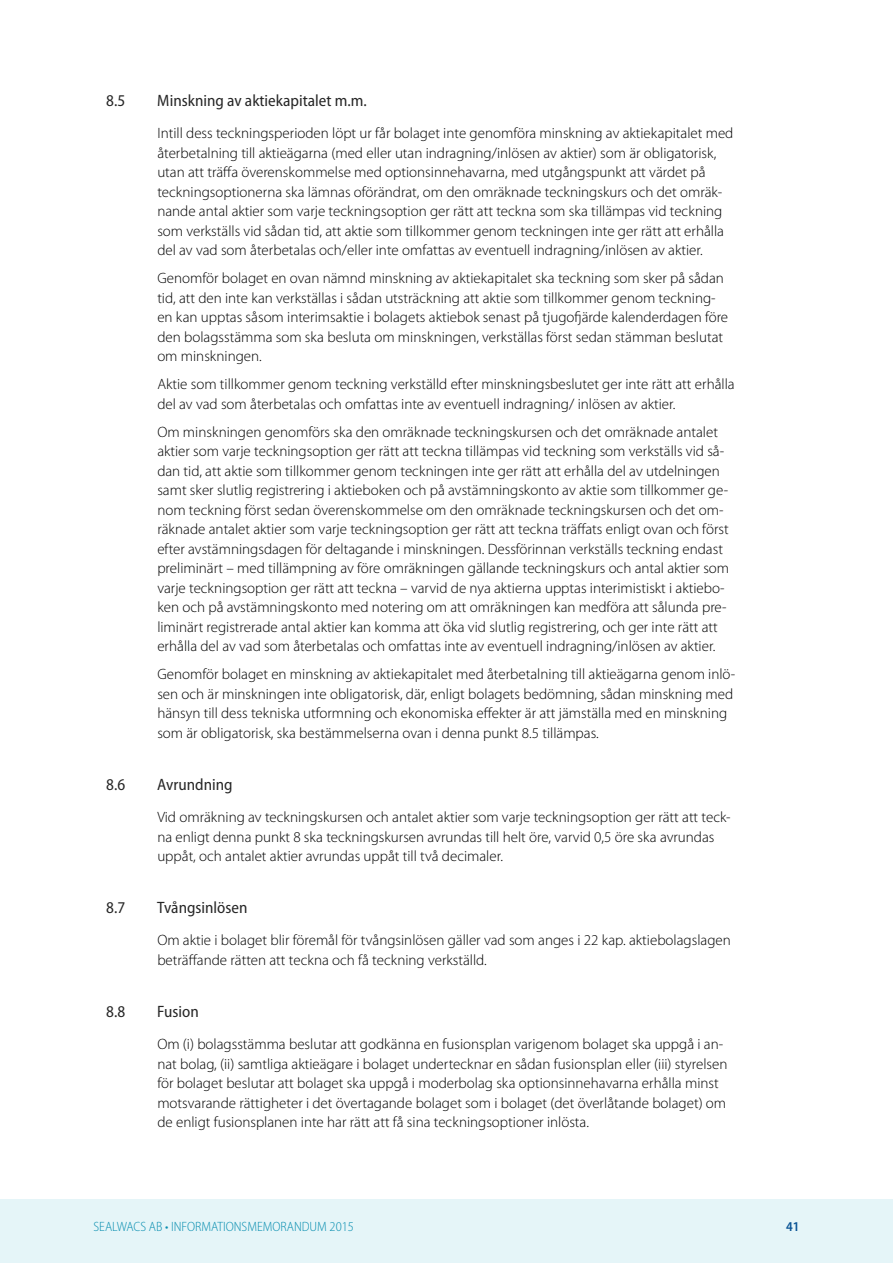
<style>
.page{position:relative;width:893px;height:1263px;background:#fff}
.page>*{position:absolute;margin:0;border:0;box-sizing:border-box;transform-origin:0 0}
.t1{font:semi-condensed 16.5px "Myriad Pro";color:#262626}
.t2{font:300 15px/19.5px "Myriad Pro";color:#000}
.t3{font:300 semi-condensed 13.5px "Myriad Pro";color:#088eb0}
.t4{font:600 semi-condensed 13.5px "Myriad Pro";color:#095394}
</style>
<div class="page">
<div style="left:0;top:1199px;width:893px;height:64px;background:#e5f5f8"></div>
<p class="t1" style="left:106px;top:90px;width:21px">8.5</p>
<p class="t1" style="left:157px;top:90px;width:211px">Minskning av aktiekapitalet m.m.</p>
<p class="t2" style="left:157px;top:123px;width:578px">Intill dess teckningsperioden löpt ur får bolaget inte genomföra minskning av aktiekapitalet med återbetalning till aktieägarna (med eller utan indragning/inlösen av aktier) som är obligatorisk, utan att träffa överenskommelse med optionsinnehavarna, med utgångspunkt att värdet på teckningsoptionerna ska lämnas oförändrat, om den omräknade teckningskurs och det omräk&shy;nande antal aktier som varje teckningsoption ger rätt att teckna som ska tillämpas vid teckning som verkställs vid sådan tid, att aktie som tillkommer genom teckningen inte ger rätt att erhålla del av vad som återbetalas och/eller inte omfattas av eventuell indragning/inlösen av aktier.</p>
<p class="t2" style="left:157px;top:268px;width:572px">Genomför bolaget en ovan nämnd minskning av aktiekapitalet ska teckning som sker på sådan tid, att den inte kan verkställas i sådan utsträckning att aktie som tillkommer genom teckning&shy;en kan upptas såsom interimsaktie i bolagets aktiebok senast på tjugofjärde kalenderdagen före den bolagsstämma som ska besluta om minskningen, verkställas först sedan stämman beslutat om minskningen.</p>
<p class="t2" style="left:157px;top:374px;width:579px">Aktie som tillkommer genom teckning verkställd efter minskningsbeslutet ger inte rätt att erhålla del av vad som återbetalas och omfattas inte av eventuell indragning/ inlösen av aktier.</p>
<p class="t2" style="left:157px;top:422px;width:573px">Om minskningen genomförs ska den omräknade teckningskursen och det omräknade antalet aktier som varje teckningsoption ger rätt att teckna tillämpas vid teckning som verkställs vid så&shy;dan tid, att aktie som tillkommer genom teckningen inte ger rätt att erhålla del av utdelningen samt sker slutlig registrering i aktieboken och på avstämningskonto av aktie som tillkommer ge&shy;nom teckning först sedan överenskommelse om den omräknade teckningskursen och det om&shy;räknade antalet aktier som varje teckningsoption ger rätt att teckna träffats enligt ovan och först efter avstämningsdagen för deltagande i minskningen. Dessförinnan verkställs teckning endast preliminärt – med tillämpning av före omräkningen gällande teckningskurs och antal aktier som varje teckningsoption ger rätt att teckna – varvid de nya aktierna upptas interimistiskt i aktiebo&shy;ken och på avstämningskonto med notering om att omräkningen kan medföra att sålunda pre&shy;liminärt registrerade antal aktier kan komma att öka vid slutlig registrering, och ger inte rätt att erhålla del av vad som återbetalas och omfattas inte av eventuell indragning/inlösen av aktier.</p>
<p class="t2" style="left:157px;top:664px;width:579px">Genomför bolaget en minskning av aktiekapitalet med återbetalning till aktieägarna genom inlö&shy;sen och är minskningen inte obligatorisk, där, enligt bolagets bedömning, sådan minskning med hänsyn till dess tekniska utformning och ekonomiska effekter är att jämställa med en minskning som är obligatorisk, ska bestämmelserna ovan i denna punkt 8.5 tillämpas.</p>
<p class="t1" style="left:106px;top:774px;width:21px">8.6</p>
<p class="t1" style="left:157px;top:774px;width:77px">Avrundning</p>
<p class="t2" style="left:157px;top:807px;width:575px">Vid omräkning av teckningskursen och antalet aktier som varje teckningsoption ger rätt att teck&shy;na enligt denna punkt 8 ska teckningskursen avrundas till helt öre, varvid 0,5 öre ska avrundas uppåt, och antalet aktier avrundas uppåt till två decimaler.</p>
<p class="t1" style="left:106px;top:897px;width:21px">8.7</p>
<p class="t1" style="left:157px;top:897px;width:92px">Tvångsinlösen</p>
<p class="t2" style="left:157px;top:930px;width:575px">Om aktie i bolaget blir föremål för tvångsinlösen gäller vad som anges i 22 kap. aktiebolagslagen beträffande rätten att teckna och få teckning verkställd.</p>
<p class="t1" style="left:106px;top:1001px;width:21px">8.8</p>
<p class="t1" style="left:157px;top:1001px;width:43px">Fusion</p>
<p class="t2" style="left:157px;top:1034px;width:572px">Om (i) bolagsstämma beslutar att godkänna en fusionsplan varigenom bolaget ska uppgå i an&shy;nat bolag, (ii) samtliga aktieägare i bolaget undertecknar en sådan fusionsplan eller (iii) styrelsen för bolaget beslutar att bolaget ska uppgå i moderbolag ska optionsinnehavarna erhålla minst motsvarande rättigheter i det övertagande bolaget som i bolaget (det överlåtande bolaget) om de enligt fusionsplanen inte har rätt att få sina teckningsoptioner inlösta.</p>
<p class="t3" style="left:94px;top:1219px;width:262px">SEALWACS AB • INFORMATIONSMEMORANDUM 2015</p>
<p class="t4" style="left:786px;top:1218px;width:15px">41</p>
</div>
